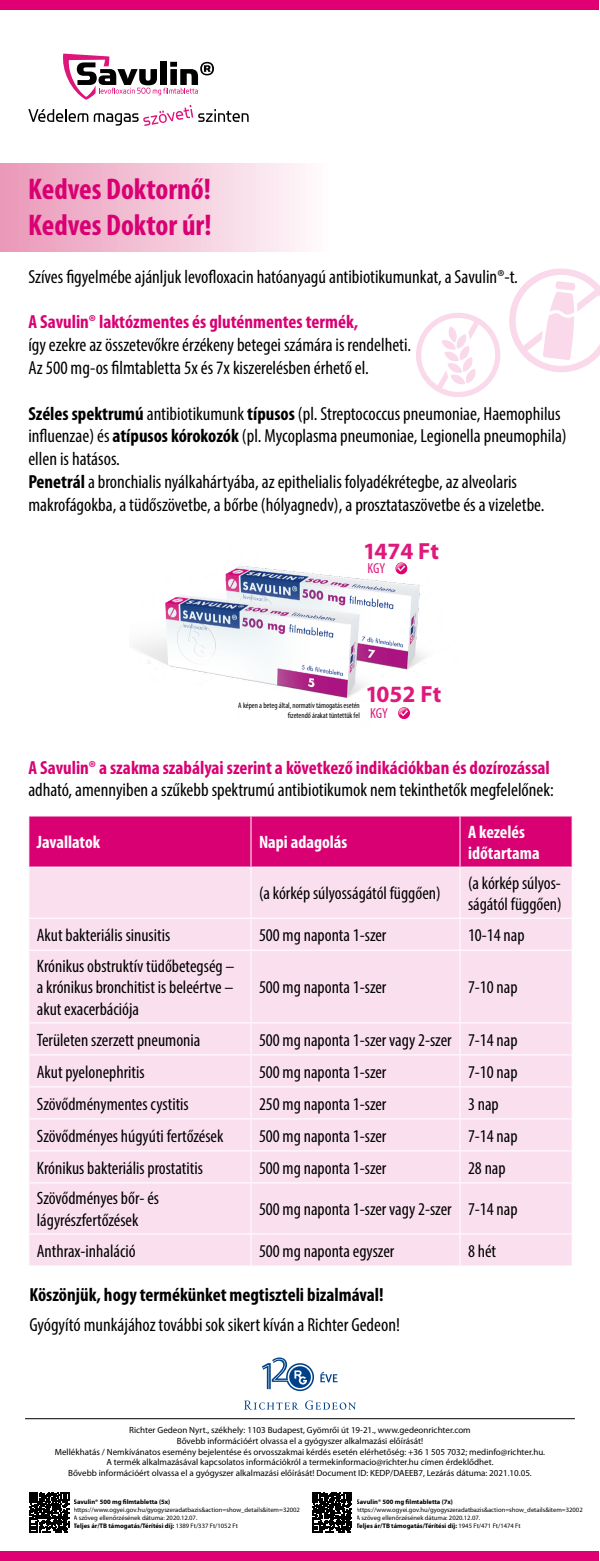
<style>
.page{position:relative;width:600px;height:1561px;background:#fff}
.page>*{position:absolute;margin:0;border:0;box-sizing:border-box;transform-origin:0 0}
.t1{font:700 condensed 30px/36px "Myriad Pro";color:#d90073}
.t2{font:700 23.4px "Myriad Pro";color:#de197b}
.t3{font:condensed 19px/22.8px "Myriad Pro";color:#000}
.t4{font:700 condensed 19px "Myriad Pro";color:#d90073}
.t5{font:700 condensed 19px "Myriad Pro";color:#000}
.t6{font:condensed 18px/21.6px "Myriad Pro";color:#000}
.t7{font:700 condensed 18px/21.6px "Myriad Pro";color:#fff}
.t8{font:condensed 14.5px "Myriad Pro";letter-spacing:-.01em;color:#de197b}
.t9{font:9px/10.8px "Myriad Pro";color:#000;text-align:center}
.t10{font:condensed 8px/9.6px "Myriad Pro";color:#000;text-align:right}
.t11{font:6.6px/7.9px "Myriad Pro";color:#000}
.t12{font:700 6.6px "Myriad Pro";color:#000}
.s1{font-weight:700}
</style>
<div class="page">
<svg style="left:416px;top:268px;width:184px;height:129px"></svg>
<div style="left:0;top:1551px;width:599px;height:10px;background:#e00073"></div>
<div style="left:0;top:0;width:599px;height:10px;background:#e00073"></div>
<svg style="left:28px;top:54px;width:221px;height:72px"></svg>
<img style="left:134px;top:562px;width:292px;height:157px">
<div style="left:395px;top:562px;width:12px;height:12px;background:#e53690;border-radius:6px"></div>
<div style="left:396px;top:563px;width:11px;height:11px;background:#e00073;border-radius:5px"></div>
<svg style="left:396px;top:563px;width:10px;height:9px"></svg>
<svg style="left:398px;top:707px;width:12px;height:12px"></svg>
<svg style="left:399px;top:708px;width:10px;height:11px"></svg>
<svg style="left:399px;top:708px;width:9px;height:9px"></svg>
<div style="left:0;top:164px;width:328px;height:88px;background:linear-gradient(to right,#ea97b7,#fefafc)"></div>
<hr style="left:25px;top:1418px;width:550px;height:1px;background:#000">
<svg style="left:320px;top:1372px;width:18px;height:10px"></svg>
<svg style="left:244px;top:1401px;width:54px;height:9px"></svg>
<svg style="left:305px;top:1401px;width:51px;height:9px"></svg>
<svg style="left:262px;top:1358px;width:52px;height:33px"></svg>
<svg style="left:29px;top:1492px;width:40px;height:40px"></svg>
<svg style="left:312px;top:1492px;width:40px;height:40px"></svg>
<div style="left:29px;top:817px;width:543px;height:50px;background:#d90073"></div>
<div style="left:29px;top:868px;width:543px;height:398px;background:#fae0ee"></div>
<hr style="left:250px;top:816px;width:2px;height:51px;background:#fff">
<hr style="left:460px;top:816px;width:1px;height:51px;background:#fff">
<hr style="left:250px;top:868px;width:2px;height:50px;background:#fff">
<hr style="left:460px;top:868px;width:1px;height:50px;background:#fff">
<hr style="left:28px;top:918px;width:223px;height:1px;background:#fff">
<hr style="left:251px;top:918px;width:209px;height:1px;background:#fff">
<hr style="left:250px;top:919px;width:2px;height:31px;background:#fff">
<hr style="left:460px;top:918px;width:113px;height:1px;background:#fff">
<hr style="left:460px;top:919px;width:1px;height:31px;background:#fff">
<hr style="left:28px;top:950px;width:223px;height:1px;background:#fff">
<hr style="left:251px;top:950px;width:209px;height:1px;background:#fff">
<hr style="left:250px;top:951px;width:2px;height:71px;background:#fff">
<hr style="left:460px;top:950px;width:113px;height:1px;background:#fff">
<hr style="left:460px;top:951px;width:1px;height:71px;background:#fff">
<hr style="left:28px;top:1022px;width:223px;height:1px;background:#fff">
<hr style="left:251px;top:1022px;width:209px;height:1px;background:#fff">
<hr style="left:250px;top:1023px;width:2px;height:31px;background:#fff">
<hr style="left:460px;top:1022px;width:113px;height:1px;background:#fff">
<hr style="left:460px;top:1023px;width:1px;height:31px;background:#fff">
<hr style="left:28px;top:1054px;width:223px;height:1px;background:#fff">
<hr style="left:251px;top:1054px;width:209px;height:1px;background:#fff">
<hr style="left:250px;top:1055px;width:2px;height:31px;background:#fff">
<hr style="left:460px;top:1054px;width:113px;height:1px;background:#fff">
<hr style="left:460px;top:1055px;width:1px;height:31px;background:#fff">
<hr style="left:28px;top:1086px;width:223px;height:1px;background:#fff">
<hr style="left:251px;top:1086px;width:209px;height:1px;background:#fff">
<hr style="left:250px;top:1087px;width:2px;height:31px;background:#fff">
<hr style="left:460px;top:1086px;width:113px;height:1px;background:#fff">
<hr style="left:460px;top:1087px;width:1px;height:31px;background:#fff">
<hr style="left:28px;top:1118px;width:223px;height:1px;background:#fff">
<hr style="left:251px;top:1118px;width:209px;height:1px;background:#fff">
<hr style="left:250px;top:1119px;width:2px;height:31px;background:#fff">
<hr style="left:460px;top:1118px;width:113px;height:1px;background:#fff">
<hr style="left:460px;top:1119px;width:1px;height:31px;background:#fff">
<hr style="left:28px;top:1150px;width:223px;height:1px;background:#fff">
<hr style="left:251px;top:1150px;width:209px;height:1px;background:#fff">
<hr style="left:250px;top:1151px;width:2px;height:31px;background:#fff">
<hr style="left:460px;top:1150px;width:113px;height:1px;background:#fff">
<hr style="left:460px;top:1151px;width:1px;height:31px;background:#fff">
<hr style="left:28px;top:1182px;width:223px;height:1px;background:#fff">
<hr style="left:251px;top:1182px;width:209px;height:1px;background:#fff">
<hr style="left:250px;top:1183px;width:2px;height:51px;background:#fff">
<hr style="left:460px;top:1182px;width:113px;height:1px;background:#fff">
<hr style="left:460px;top:1183px;width:1px;height:51px;background:#fff">
<hr style="left:28px;top:1234px;width:223px;height:1px;background:#fff">
<hr style="left:251px;top:1234px;width:209px;height:1px;background:#fff">
<hr style="left:250px;top:1234px;width:2px;height:32px;background:#fff">
<hr style="left:460px;top:1234px;width:113px;height:1px;background:#fff">
<hr style="left:460px;top:1234px;width:1px;height:32px;background:#fff">
<h1 class="t1" style="left:28px;top:171px;width:185px">Kedves Doktornő!<br>Kedves Doktor úr!</h1>
<p class="t3" style="left:28px;top:265px;width:491px">Szíves figyelmébe ajánljuk levofloxacin hatóanyagú antibiotikumunkat, a Savulin®-t.</p>
<p class="t4" style="left:28px;top:312px;width:331px">A Savulin® laktózmentes és gluténmentes termék,</p>
<p class="t3" style="left:28px;top:333px;width:384px">így ezekre az összetevőkre érzékeny betegei számára is rendelheti.<br>Az 500 mg-os filmtabletta 5x és 7x kiszerelésben érhető el.</p>
<p class="t3" style="left:28px;top:402px;width:540px"><span class="s1">Széles spektrumú</span> antibiotikumunk <span class="s1">típusos</span> (pl. Streptococcus pneumoniae, Haemophilus influenzae) és <span class="s1">atípusos kórokozók</span> (pl. Mycoplasma pneumoniae, Legionella pneumophila) ellen is hatásos.<br><span class="s1">Penetrál</span> a bronchialis nyálkahártyába, az epithelialis folyadékrétegbe, az alveolaris makrofágokba, a tüdőszövetbe, a bőrbe (hólyagnedv), a prosztataszövetbe és a vizeletbe.</p>
<p class="t2" style="left:363px;top:536px;width:77px">1474 Ft</p>
<p class="t8" style="left:368px;top:560px;width:19px">KGY</p>
<p class="t2" style="left:365px;top:679px;width:77px">1052 Ft</p>
<p class="t10" style="left:238px;top:701px;width:123px">A képen a beteg által, normatív támogatás esetén fizetendő árakat tüntettük fel</p>
<p class="t8" style="left:370px;top:705px;width:19px">KGY</p>
<p class="t4" style="left:28px;top:757px;width:523px">A Savulin® a szakma szabályai szerint a következő indikációkban és dozírozással</p>
<p class="t3" style="left:28px;top:778px;width:527px">adható, amennyiben a szűkebb spektrumú antibiotikumok nem tekinthetők megfelelőnek:</p>
<p class="t7" style="left:37px;top:832px;width:65px">Javallatok</p>
<p class="t7" style="left:259px;top:832px;width:90px">Napi adagolás</p>
<p class="t7" style="left:468px;top:821px;width:73px">A kezelés időtartama</p>
<p class="t6" style="left:259px;top:882px;width:183px">(a kórkép súlyosságától függően)</p>
<p class="t6" style="left:468px;top:872px;width:95px">(a kórkép súlyos&shy;ságától függően)</p>
<p class="t6" style="left:37px;top:924px;width:135px">Akut bakteriális sinusitis</p>
<p class="t6" style="left:259px;top:924px;width:129px">500 mg naponta 1-szer</p>
<p class="t6" style="left:468px;top:924px;width:58px">10-14 nap</p>
<p class="t6" style="left:37px;top:955px;width:199px;text-align:justify">Krónikus obstruktív tüdőbetegség – a krónikus bronchitist is beleértve – akut exacerbációja</p>
<p class="t6" style="left:259px;top:976px;width:129px">500 mg naponta 1-szer</p>
<p class="t6" style="left:468px;top:976px;width:51px">7-10 nap</p>
<p class="t6" style="left:37px;top:1029px;width:165px">Területen szerzett pneumonia</p>
<p class="t6" style="left:259px;top:1029px;width:260px">500 mg naponta 1-szer vagy 2-szer 7-14 nap</p>
<p class="t6" style="left:37px;top:1061px;width:109px">Akut pyelonephritis</p>
<p class="t6" style="left:259px;top:1061px;width:129px">500 mg naponta 1-szer</p>
<p class="t6" style="left:468px;top:1061px;width:51px">7-10 nap</p>
<p class="t6" style="left:37px;top:1093px;width:153px">Szövődménymentes cystitis</p>
<p class="t6" style="left:259px;top:1093px;width:129px">250 mg naponta 1-szer</p>
<p class="t6" style="left:468px;top:1093px;width:32px">3 nap</p>
<p class="t6" style="left:37px;top:1125px;width:188px">Szövődményes húgyúti fertőzések</p>
<p class="t6" style="left:259px;top:1125px;width:129px">500 mg naponta 1-szer</p>
<p class="t6" style="left:468px;top:1125px;width:51px">7-14 nap</p>
<p class="t6" style="left:37px;top:1157px;width:168px">Krónikus bakteriális prostatitis</p>
<p class="t6" style="left:259px;top:1157px;width:129px">500 mg naponta 1-szer</p>
<p class="t6" style="left:468px;top:1157px;width:39px">28 nap</p>
<p class="t6" style="left:37px;top:1187px;width:124px">Szövődményes bőr- és lágyrészfertőzések</p>
<p class="t6" style="left:259px;top:1198px;width:260px">500 mg naponta 1-szer vagy 2-szer 7-14 nap</p>
<p class="t6" style="left:37px;top:1240px;width:100px">Anthrax-inhaláció</p>
<p class="t6" style="left:259px;top:1240px;width:137px">500 mg naponta egyszer</p>
<p class="t6" style="left:468px;top:1240px;width:30px">8 hét</p>
<p class="t5" style="left:29px;top:1284px;width:356px">Köszönjük, hogy termékünket megtiszteli bizalmával!</p>
<p class="t3" style="left:29px;top:1313px;width:372px">Gyógyító munkájához további sok sikert kíván a Richter Gedeon!</p>
<p class="t9" style="left:55px;top:1425px;width:492px">Richter Gedeon Nyrt., székhely: 1103 Budapest, Gyömrői út 19-21., www.gedeonrichter.com<br>Bővebb információért olvassa el a gyógyszer alkalmazási előírását!<br>Mellékhatás / Nemkívánatos esemény bejelentése és orvosszakmai kérdés esetén elérhetőség: +36 1 505 7032; medinfo@richter.hu.<br>A termék alkalmazásával kapcsolatos információkról a termekinformacio@richter.hu címen érdeklődhet.<br>Bővebb információért olvassa el a gyógyszer alkalmazási előírását! Document ID: KEDP/DAEEB7, Lezárás dátuma: 2021.10.05.</p>
<p class="t12" style="left:73px;top:1497px;width:98px">Savulin® 500 mg filmtabletta (5x)</p>
<p class="t11" style="left:73px;top:1506px;width:228px">https://www.ogyei.gov.hu/gyogyszeradatbazis&amp;action=show_details&amp;item=32002<br>A szöveg ellenőrzésének dátuma: 2020.12.07.<br><span class="s1">Teljes ár/TB támogatás/Térítési díj:</span> 1389 Ft/337 Ft/1052 Ft</p>
<p class="t12" style="left:356px;top:1498px;width:98px">Savulin® 500 mg filmtabletta (7x)</p>
<p class="t11" style="left:356px;top:1506px;width:228px">https://www.ogyei.gov.hu/gyogyszeradatbazis&amp;action=show_details&amp;item=32002<br>A szöveg ellenőrzésének dátuma: 2020.12.07.<br><span class="s1">Teljes ár/TB támogatás/Térítési díj:</span> 1945 Ft/471 Ft/1474 Ft</p>
</div>
